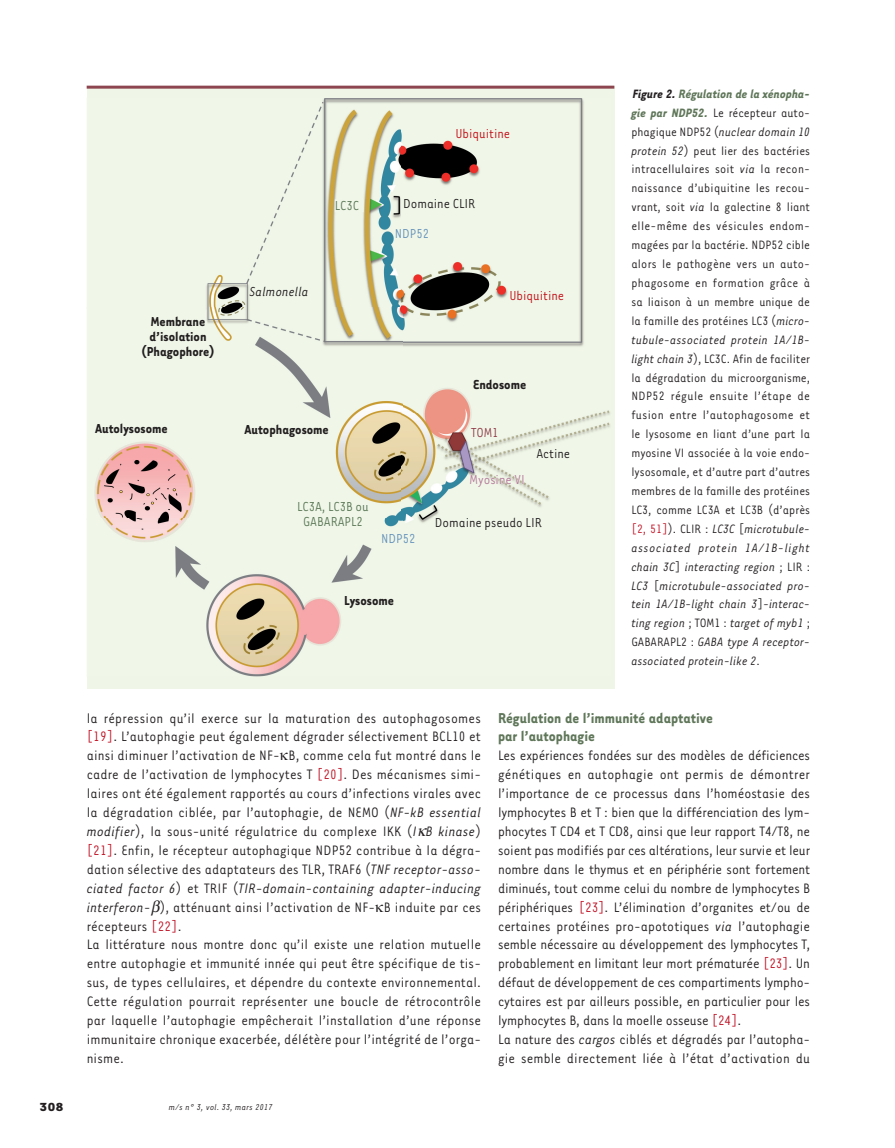
<style>
.page{position:relative;width:895px;height:1148px;background:#fff}
.page>*{position:absolute;margin:0;border:0;box-sizing:border-box;transform-origin:0 0}
.t1{font:700 16.5px/18.9px "Tarzana Narrow";color:#5f7659}
.t2{font:15.75px/18.9px "Tarzana Narrow";letter-spacing:.01em;color:#231f20}
.t3{font:15.75px/18.9px "Tarzana Narrow";letter-spacing:-.01em;color:#231f20}
.t4{font:700 15px/15px "Tarzana Narrow";color:#231f20;text-align:center}
.t5{font:15px "Tarzana Narrow";color:#231f20}
.t6{font:15px/15px "Tarzana Narrow";color:#5a7755;text-align:center}
.t7{font:15px "Tarzana Narrow";color:#c4121a}
.t8{font:italic 15px "Tarzana Narrow";color:#231f20}
.t9{font:15px "Tarzana Narrow";color:#6592ba}
.t10{font:15px "Tarzana Narrow";color:#b5799a}
.t11{font:15px "Tarzana Narrow";color:#913f4b}
.t12{font:13.95px/18.9px "Tarzana Narrow";color:#231f20;text-align:justify}
.t13{font:700 13.5px "Tarzana Wide";color:#231f20}
.t14{font:italic 9.75px "Tarzana Narrow";letter-spacing:.025em;color:#231f20}
.s1{font-weight:700;font-style:italic}
.s2{font-weight:700;font-style:italic;color:#5f7659}
.s3{font-style:italic}
.s4{color:#c11527}
</style>
<div class="page">
<div style="left:87px;top:86px;width:527px;height:602px;background:#eff6e8"></div>
<img style="left:95px;top:98px;width:515px;height:578px">
<hr style="left:87px;top:86px;width:527px;height:3px;background:#8d454f">
<p class="t7" style="left:455px;top:129px;width:56px">Ubiquitine</p>
<p class="t4" style="left:141px;top:316px;width:75px">Membrane d’isolation (Phagophore)</p>
<p class="t8" style="left:249px;top:286px;width:61px">Salmonella</p>
<p class="t6" style="left:335px;top:199px;width:26px">LC3C</p>
<p class="t5" style="left:403px;top:199px;width:74px">Domaine CLIR</p>
<p class="t9" style="left:395px;top:228px;width:36px">NDP52</p>
<p class="t7" style="left:509px;top:290px;width:56px">Ubiquitine</p>
<p class="t4" style="left:473px;top:379px;width:55px">Endosome</p>
<p class="t4" style="left:95px;top:422px;width:74px">Autolysosome</p>
<p class="t4" style="left:244px;top:423px;width:86px">Autophagosome</p>
<p class="t6" style="left:297px;top:500px;width:73px">LC3A, LC3B ou<br>GABARAPL2</p>
<p class="t9" style="left:381px;top:533px;width:36px">NDP52</p>
<p class="t4" style="left:344px;top:594px;width:51px">Lysosome</p>
<p class="t11" style="left:471px;top:427px;width:29px">TOM1</p>
<p class="t10" style="left:469px;top:475px;width:57px">Myosine VI</p>
<p class="t5" style="left:536px;top:448px;width:35px">Actine</p>
<p class="t5" style="left:435px;top:517px;width:108px">Domaine pseudo LIR</p>
<p class="t12" style="left:631px;top:85px;width:180px"><span class="s1">Figure 2.</span> <span class="s2">Régulation de la xénopha&shy;gie par NDP52.</span> Le récepteur auto&shy;phagique NDP52 (<span class="s3">nuclear domain 10 protein 52</span>) peut lier des bactéries intracellulaires soit <span class="s3">via</span> la recon&shy;naissance d’ubiquitine les recou&shy;vrant, soit <span class="s3">via</span> la galectine 8 liant elle-même des vésicules endom&shy;magées par la bactérie. NDP52 cible alors le pathogène vers un auto&shy;phagosome en formation grâce à sa liaison à un membre unique de la famille des protéines LC3 (<span class="s3">micro&shy;tubule-associated protein 1A/1B&shy;light chain 3</span>), LC3C. Afin de faciliter la dégradation du microorganisme, NDP52 régule ensuite l’étape de fusion entre l’autophagosome et le lysosome en liant d’une part la myosine VI associée à la voie endo&shy;lysosomale, et d’autre part d’autres membres de la famille des protéines LC3, comme LC3A et LC3B (d’après <span class="s4">[2, 51]</span>). CLIR : <span class="s3">LC3C</span> [<span class="s3">microtubule&shy;associated protein 1A/1B-light chain 3C</span>] <span class="s3">interacting region</span> ; LIR :<br><span class="s3">LC3</span> [<span class="s3">microtubule-associated pro&shy;tein 1A/1B-light chain 3</span>]-<span class="s3">interac&shy;ting region</span> ; TOM1 : <span class="s3">target of myb1</span> ; GABARAPL2 : <span class="s3">GABA type A receptor&shy;associated protein-like 2</span>.</p>
<p class="t2" style="left:87px;top:709px;width:396px">la répression qu’il exerce sur la maturation des autophagosomes <span class="s4">[19]</span>. L’autophagie peut également dégrader sélectivement BCL10 et ainsi diminuer l’activation de NF- B, comme cela fut montré dans le cadre de l’activation de lymphocytes T <span class="s4">[20]</span>. Des mécanismes simi&shy;laires ont été également rapportés au cours d’infections virales avec la dégradation ciblée, par l’autophagie, de NEMO (<span class="s3">NF-kB essential modifier</span>), la sous-unité régulatrice du complexe IKK (<span class="s3">I B kinase</span>) <span class="s4">[21]</span>. Enfin, le récepteur autophagique NDP52 contribue à la dégra&shy;dation sélective des adaptateurs des TLR, TRAF6 (<span class="s3">TNF receptor-asso&shy;ciated factor 6</span>) et TRIF (<span class="s3">TIR-domain-containing adapter-inducing interferon-</span> ), atténuant ainsi l’activation de NF- B induite par ces récepteurs <span class="s4">[22]</span>.<br>La littérature nous montre donc qu’il existe une relation mutuelle entre autophagie et immunité innée qui peut être spécifique de tis&shy;sus, de types cellulaires, et dépendre du contexte environnemental.<br>Cette régulation pourrait représenter une boucle de rétrocontrôle par laquelle l’autophagie empêcherait l’installation d’une réponse immunitaire chronique exacerbée, délétère pour l’intégrité de l’orga&shy;nisme.</p>
<p class="t1" style="left:498px;top:709px;width:216px">Régulation de l’immunité adaptative par l’autophagie</p>
<p class="t3" style="left:498px;top:747px;width:313px">Les expériences fondées sur des modèles de déficiences génétiques en autophagie ont permis de démontrer l’importance de ce processus dans l’homéostasie des lymphocytes B et T : bien que la différenciation des lym&shy;phocytes T CD4 et T CD8, ainsi que leur rapport T4/T8, ne soient pas modifiés par ces altérations, leur survie et leur nombre dans le thymus et en périphérie sont fortement diminués, tout comme celui du nombre de lymphocytes B périphériques <span class="s4">[23]</span>. L’élimination d’organites et/ou de certaines protéines pro-apototiques <span class="s3">via</span> l’autophagie semble nécessaire au développement des lymphocytes T, probablement en limitant leur mort prématurée <span class="s4">[23]</span>. Un défaut de développement de ces compartiments lympho&shy;cytaires est par ailleurs possible, en particulier pour les lymphocytes B, dans la moelle osseuse <span class="s4">[24]</span>.<br>La nature des <span class="s3">cargos</span> ciblés et dégradés par l’autopha&shy;gie semble directement liée à l’état d’activation du</p>
<p class="t13" style="left:39px;top:1102px;width:26px">308</p>
<p class="t14" style="left:169px;top:1103px;width:105px">m/s n° 3, vol. 33, mars 2017</p>
</div>
